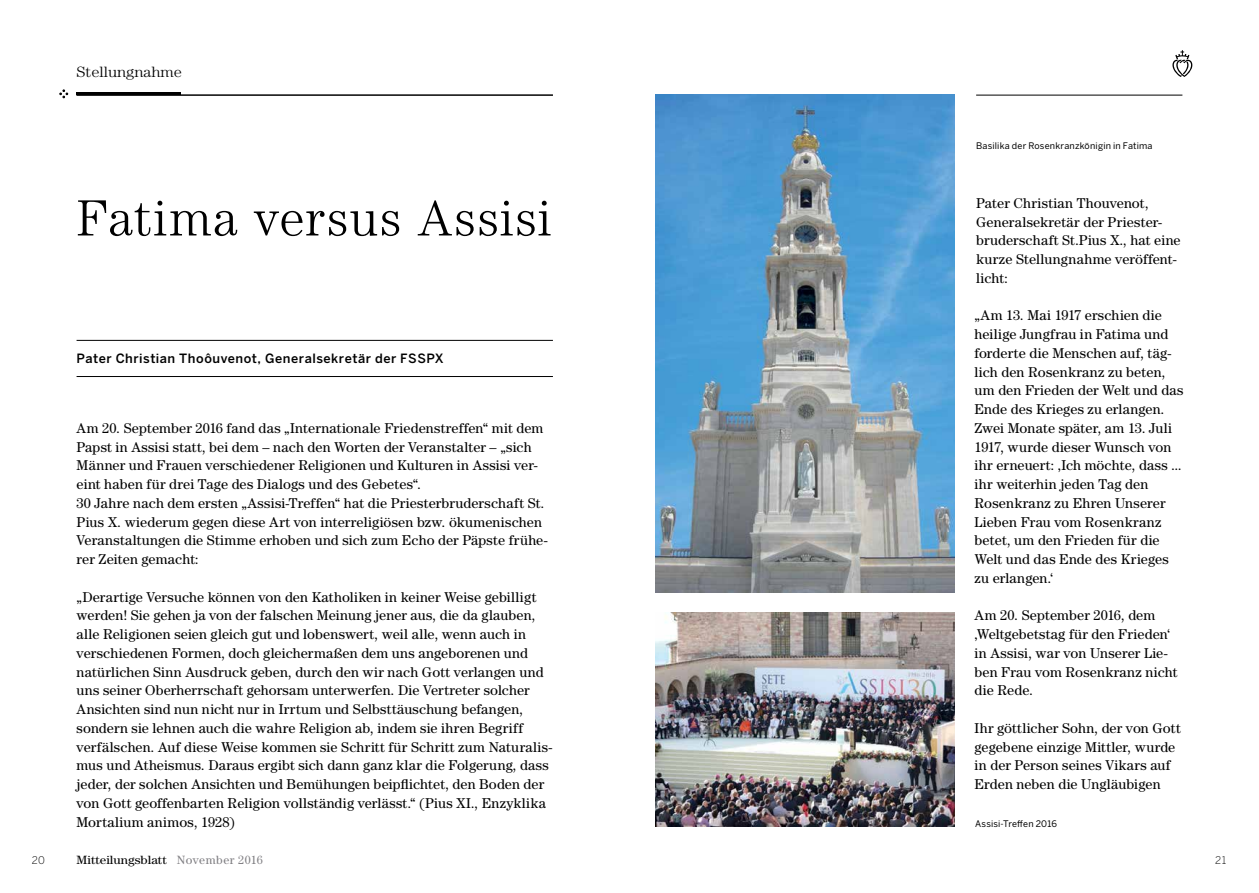
<style>
.page{position:relative;width:1259px;height:893px;background:#fff}
.page>*{position:absolute;margin:0;border:0;box-sizing:border-box;transform-origin:0 0}
.t1{font:300 51px "Century Std";letter-spacing:.03em;color:#000}
.t2{font:300 15px "Century Std";color:#000;scale:1.09 1}
.t3{font:14.25px/18.8px "Century Std";letter-spacing:.01em;color:#000}
.t4{font:500 12.75px "Benton Sans";letter-spacing:.04em;color:#000}
.t5{font:12px "Century Std";color:#000;scale:1.09 1}
.t6{font:300 10.5px "Benton Sans";color:#000}
.t7{font:9px "Benton Sans";letter-spacing:.02em;color:#000}
.s1{color:#807f83}
</style>
<div class="page">
<svg style="left:1172px;top:50px;width:20px;height:27px"></svg>
<hr style="left:77px;top:93px;width:104px;height:2px;background:#000">
<hr style="left:77px;top:340px;width:476px;height:1px;background:#000">
<hr style="left:77px;top:376px;width:476px;height:1px;background:#000">
<hr style="left:976px;top:95px;width:206px;height:1px;background:#000">
<img style="left:655px;top:95px;width:300px;height:497px">
<img style="left:655px;top:612px;width:300px;height:215px">
<svg style="left:60px;top:90px;width:8px;height:8px"></svg>
<hr style="left:77px;top:95px;width:476px;height:1px;background:#000">
<p class="t2" style="left:77px;top:63px;width:98px">Stellungnahme</p>
<h1 class="t1" style="left:77px;top:189px;width:476px">Fatima versus Assisi</h1>
<p class="t4" style="left:77px;top:351px;width:369px">Pater Christian Thoôuvenot, Generalsekretär der FSSPX</p>
<p class="t3" style="left:77px;top:418px;width:473px">Am 20. September 2016 fand das „Internationale Friedenstreffen“ mit dem Papst in Assisi statt, bei dem – nach den Worten der Veranstalter – „sich Männer und Frauen verschiedener Religionen und Kulturen in Assisi ver&shy;eint haben für drei Tage des Dialogs und des Gebetes“.<br>30 Jahre nach dem ersten „Assisi-Treffen“ hat die Priesterbruderschaft St.<br>Pius X. wiederum gegen diese Art von interreligiösen bzw. ökumenischen Veranstaltungen die Stimme erhoben und sich zum Echo der Päpste frühe&shy;rer Zeiten gemacht:</p>
<p class="t3" style="left:77px;top:587px;width:477px">„Derartige Versuche können von den Katholiken in keiner Weise gebilligt werden! Sie gehen ja von der falschen Meinung jener aus, die da glauben, alle Religionen seien gleich gut und lobenswert, weil alle, wenn auch in verschiedenen Formen, doch gleichermaßen dem uns angeborenen und natürlichen Sinn Ausdruck geben, durch den wir nach Gott verlangen und uns seiner Oberherrschaft gehorsam unterwerfen. Die Vertreter solcher Ansichten sind nun nicht nur in Irrtum und Selbsttäuschung befangen, sondern sie lehnen auch die wahre Religion ab, indem sie ihren Begriff verfälschen. Auf diese Weise kommen sie Schritt für Schritt zum Naturalis&shy;mus und Atheismus. Daraus ergibt sich dann ganz klar die Folgerung, dass jeder, der solchen Ansichten und Bemühungen beipflichtet, den Boden der von Gott geoffenbarten Religion vollständig verlässt.“ (Pius XI., Enzyklika Mortalium animos, 1928)</p>
<p class="t7" style="left:976px;top:141px;width:178px">Basilika der Rosenkranzkönigin in Fatima</p>
<p class="t3" style="left:976px;top:193px;width:206px">Pater Christian Thouvenot,<br>Generalsekretär der Priester&shy;bruderschaft St.Pius X., hat eine kurze Stellungnahme veröffent&shy;licht:</p>
<p class="t3" style="left:974px;top:306px;width:210px">„Am 13. Mai 1917 erschien die heilige Jungfrau in Fatima und forderte die Menschen auf, täg&shy;lich den Rosenkranz zu beten, um den Frieden der Welt und das<br>Ende des Krieges zu erlangen.<br>Zwei Monate später, am 13. Juli<br>1917, wurde dieser Wunsch von ihr erneuert: ‚Ich möchte, dass ... ihr weiterhin jeden Tag den<br>Rosenkranz zu Ehren Unserer<br>Lieben Frau vom Rosenkranz betet, um den Frieden für die<br>Welt und das Ende des Krieges zu erlangen.‘</p>
<p class="t3" style="left:974px;top:606px;width:204px">Am 20. September 2016, dem ‚Weltgebetstag für den Frieden‘ in Assisi, war von Unserer Lie&shy;ben Frau vom Rosenkranz nicht die Rede.</p>
<p class="t3" style="left:974px;top:718px;width:208px">Ihr göttlicher Sohn, der von Gott gegebene einzige Mittler, wurde in der Person seines Vikars auf<br>Erden neben die Ungläubigen</p>
<p class="t7" style="left:975px;top:818px;width:83px">Assisi-Treffen 2016</p>
<p class="t6" style="left:32px;top:854px;width:15px">20</p>
<p class="t5" style="left:77px;top:853px;width:172px">Mitteilungsblatt <span class="s1">November 2016</span></p>
<p class="t6" style="left:1215px;top:854px;width:12px">21</p>
</div>
